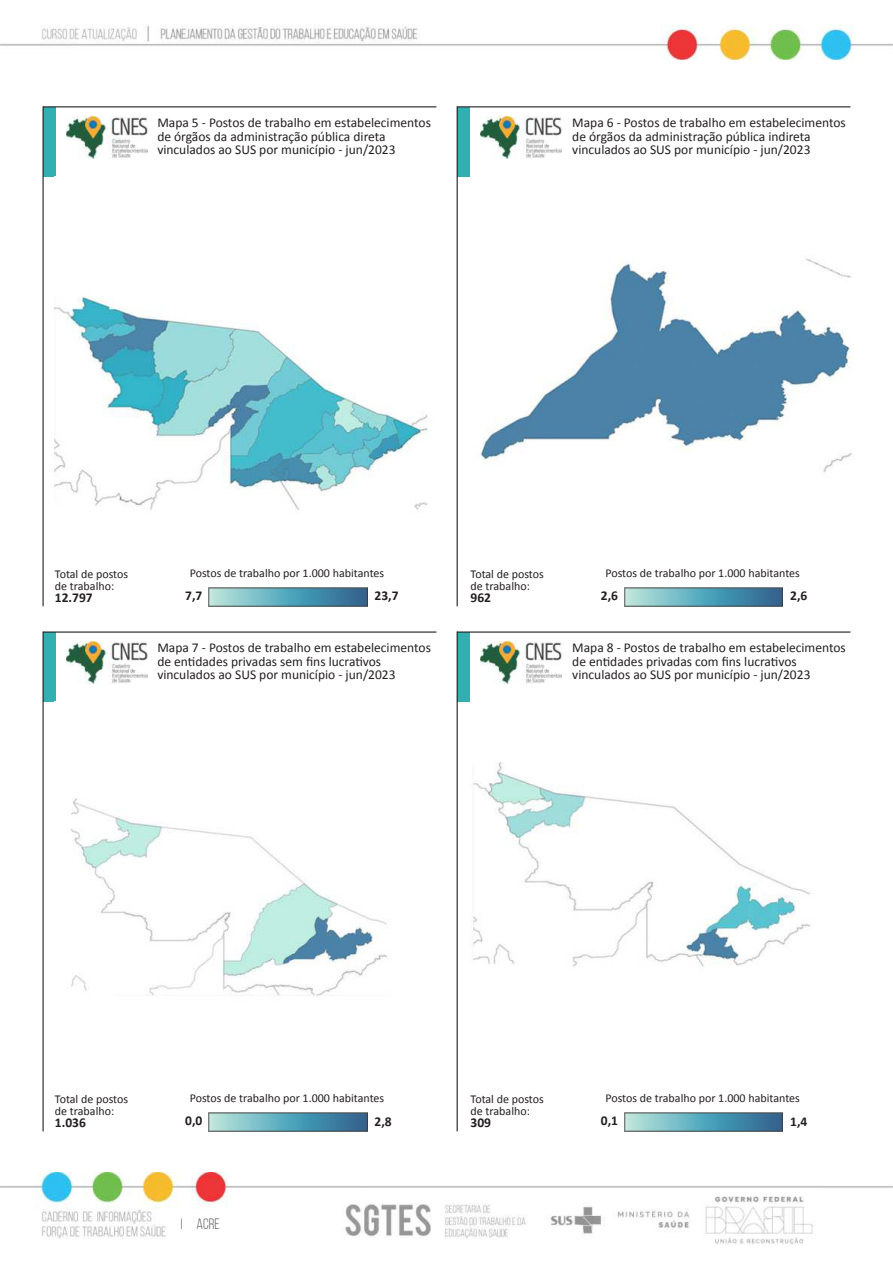
<style>
.page{position:relative;width:893px;height:1263px;background:#fff}
.page>*{position:absolute;margin:0;border:0;box-sizing:border-box;transform-origin:0 0}
.t1{font:15px "Bebas Neue";color:#636363}
.t2{font:13.5px/13.5px "Calibri";color:#231f20}
.t3{font:700 13.5px "Calibri";color:#231f20}
.t4{font:12px/12px "Calibri";color:#231f20}
</style>
<div class="page">
<img style="left:0;top:24px;width:893px;height:35px">
<img style="left:0;top:1172px;width:893px;height:73px">
<div style="left:43px;top:107px;width:12px;height:69px;background:#32afb1"></div>
<img style="left:66px;top:117px;width:82px;height:41px">
<hr style="left:43px;top:106px;width:393px;height:1px;background:#231f20">
<hr style="left:43px;top:106px;width:1px;height:500px;background:#231f20">
<div style="left:457px;top:107px;width:12px;height:69px;background:#32afb1"></div>
<img style="left:481px;top:117px;width:81px;height:41px">
<hr style="left:457px;top:106px;width:393px;height:1px;background:#231f20">
<hr style="left:457px;top:106px;width:1px;height:500px;background:#231f20">
<div style="left:43px;top:632px;width:12px;height:69px;background:#32afb1"></div>
<img style="left:66px;top:642px;width:82px;height:41px">
<hr style="left:43px;top:631px;width:393px;height:2px;background:#231f20">
<hr style="left:43px;top:631px;width:1px;height:500px;background:#231f20">
<div style="left:457px;top:632px;width:12px;height:69px;background:#32afb1"></div>
<img style="left:481px;top:642px;width:81px;height:41px">
<hr style="left:457px;top:631px;width:393px;height:2px;background:#231f20">
<hr style="left:457px;top:631px;width:1px;height:500px;background:#231f20">
<img style="left:55px;top:296px;width:373px;height:214px">
<img style="left:480px;top:258px;width:373px;height:215px">
<img style="left:209px;top:587px;width:158px;height:19px">
<img style="left:625px;top:587px;width:158px;height:19px">
<img style="left:71px;top:798px;width:316px;height:198px">
<img style="left:472px;top:762px;width:339px;height:205px">
<img style="left:209px;top:1112px;width:158px;height:19px">
<img style="left:625px;top:1112px;width:158px;height:19px">
<p class="t2" style="left:157px;top:116px;width:275px">Mapa 5 - Postos de trabalho em estabelecimentos de órgãos da administração pública direta vinculados ao SUS por município - jun/2023</p>
<p class="t2" style="left:572px;top:116px;width:275px">Mapa 6 - Postos de trabalho em estabelecimentos de órgãos da administração pública indireta vinculados ao SUS por município - jun/2023</p>
<p class="t4" style="left:190px;top:567px;width:196px">Postos de trabalho por 1.000 habitantes</p>
<p class="t3" style="left:185px;top:591px;width:19px">7,7</p>
<p class="t4" style="left:605px;top:567px;width:196px">Postos de trabalho por 1.000 habitantes</p>
<p class="t3" style="left:601px;top:591px;width:19px">2,6</p>
<p class="t4" style="left:55px;top:567px;width:75px">Total de postos de trabalho:</p>
<p class="t3" style="left:55px;top:592px;width:39px">12.797</p>
<p class="t3" style="left:790px;top:591px;width:19px">2,6</p>
<p class="t4" style="left:471px;top:567px;width:75px">Total de postos de trabalho:</p>
<p class="t3" style="left:471px;top:592px;width:22px">962</p>
<p class="t3" style="left:374px;top:591px;width:26px">23,7</p>
<p class="t2" style="left:157px;top:641px;width:275px">Mapa 7 - Postos de trabalho em estabelecimentos de entidades privadas sem fins lucrativos vinculados ao SUS por município - jun/2023</p>
<p class="t2" style="left:572px;top:641px;width:275px">Mapa 8 - Postos de trabalho em estabelecimentos de entidades privadas com fins lucrativos vinculados ao SUS por município - jun/2023</p>
<p class="t4" style="left:190px;top:1092px;width:196px">Postos de trabalho por 1.000 habitantes</p>
<p class="t3" style="left:185px;top:1116px;width:19px">0,0</p>
<p class="t4" style="left:605px;top:1092px;width:196px">Postos de trabalho por 1.000 habitantes</p>
<p class="t3" style="left:601px;top:1116px;width:19px">0,1</p>
<p class="t4" style="left:55px;top:1092px;width:75px">Total de postos de trabalho:</p>
<p class="t3" style="left:55px;top:1117px;width:32px">1.036</p>
<p class="t3" style="left:790px;top:1116px;width:19px">1,4</p>
<p class="t4" style="left:471px;top:1092px;width:75px">Total de postos de trabalho:</p>
<p class="t3" style="left:471px;top:1117px;width:22px">309</p>
<p class="t3" style="left:374px;top:1116px;width:19px">2,8</p>
<p class="t1" style="left:181px;top:1215px;width:41px">I ACRE</p>
</div>
